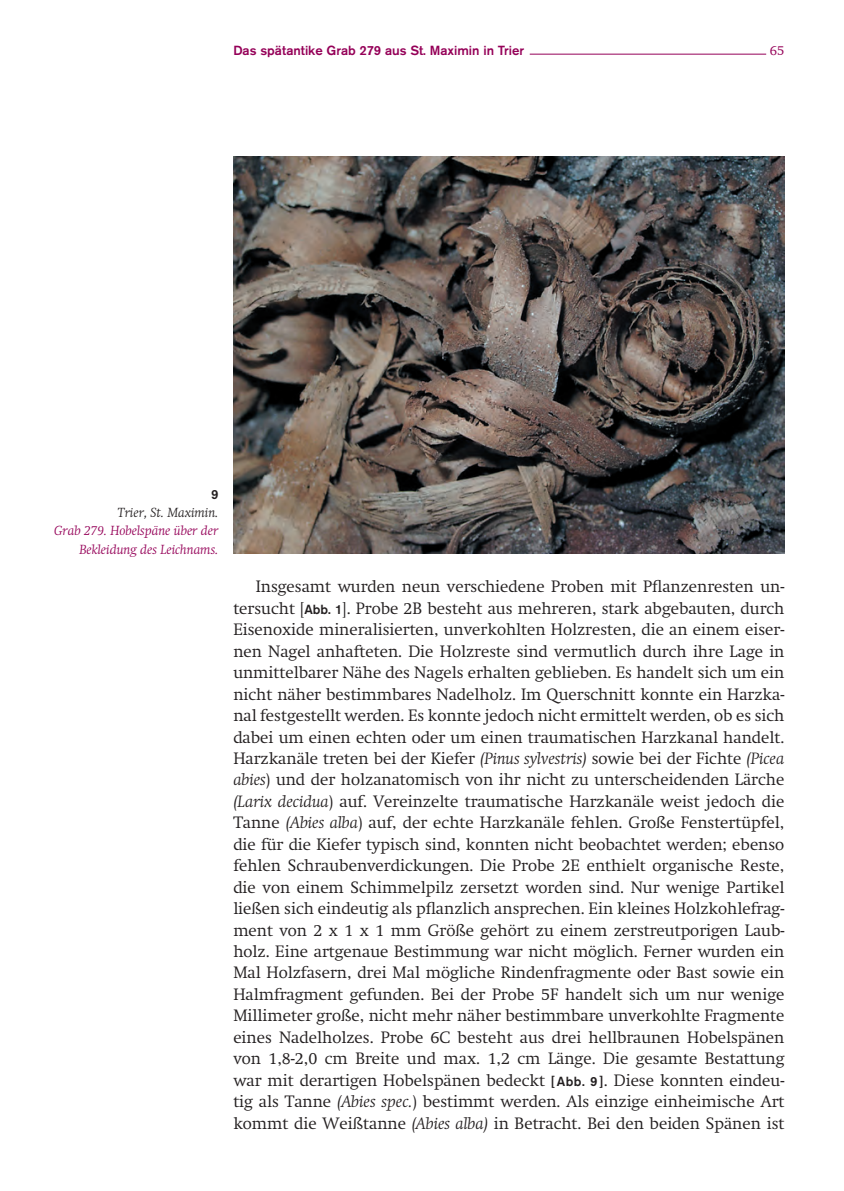
<style>
.page{position:relative;width:844px;height:1191px;background:#fff}
.page>*{position:absolute;margin:0;border:0;box-sizing:border-box;transform-origin:0 0}
.t1{font:300 16.28px/21.3px "Swift";color:#231f20;text-align:justify}
.t2{font:italic 300 13.12px/18.4px "Swift";color:#950058;text-align:right}
.t3{font:500 13.12px "Akzidenz Grotesk Std";color:#950058}
.t4{font:italic 300 13.12px "Swift";color:#231f20}
.t5{font:300 13.12px "Swift";color:#950058}
.t6{font:500 13.12px "Akzidenz Grotesk Std";color:#231f20}
.s1{font-family:"Akzidenz Grotesk Std";font-weight:500;font-size:13.12px}
.s2{font-style:italic}
</style>
<div class="page">
<hr style="left:529px;top:54px;width:237px;height:1px;background:#950058">
<img style="left:233px;top:156px;width:551px;height:398px">
<p class="t3" style="left:233px;top:42px;width:292px">Das spätantike Grab 279 aus St. Maximin in Trier</p>
<p class="t5" style="left:769px;top:42px;width:16px">65</p>
<p class="t6" style="left:211px;top:486px;width:9px">9</p>
<p class="t4" style="left:117px;top:505px;width:102px">Trier, St. Maximin.</p>
<p class="t2" style="left:54px;top:521px;width:166px">Grab 279. Hobelspäne über der<br>Bekleidung des Leichnams.</p>
<p class="t1" style="left:233px;top:576px;width:552px;text-indent:22px">Insgesamt wurden neun verschiedene Proben mit Pflanzenresten un&shy;tersucht [<span class="s1">Abb. 1</span>]. Probe 2B besteht aus mehreren, stark abgebauten, durch Eisenoxide mineralisierten, unverkohlten Holzresten, die an einem eiser&shy;nen Nagel anhafteten. Die Holzreste sind vermutlich durch ihre Lage in unmittelbarer Nähe des Nagels erhalten geblieben. Es handelt sich um ein nicht näher bestimmbares Nadelholz. Im Querschnitt konnte ein Harzka&shy;nal festgestellt werden. Es konnte jedoch nicht ermittelt werden, ob es sich dabei um einen echten oder um einen traumatischen Harzkanal handelt.<br>Harzkanäle treten bei der Kiefer <span class="s2">(Pinus sylvestris)</span> sowie bei der Fichte <span class="s2">(Picea abies</span>) und der holzanatomisch von ihr nicht zu unterscheidenden Lärche <span class="s2">(Larix decidua</span>) auf. Vereinzelte traumatische Harzkanäle weist jedoch die Tanne <span class="s2">(Abies alba</span>) auf, der echte Harzkanäle fehlen. Große Fenstertüpfel, die für die Kiefer typisch sind, konnten nicht beobachtet werden; ebenso fehlen Schraubenverdickungen. Die Probe 2E enthielt organische Reste, die von einem Schimmelpilz zersetzt worden sind. Nur wenige Partikel ließen sich eindeutig als pflanzlich ansprechen. Ein kleines Holzkohlefrag&shy;ment von 2 x 1 x 1 mm Größe gehört zu einem zerstreutporigen Laub&shy;holz. Eine artgenaue Bestimmung war nicht möglich. Ferner wurden ein Mal Holzfasern, drei Mal mögliche Rindenfragmente oder Bast sowie ein Halmfragment gefunden. Bei der Probe 5F handelt sich um nur wenige Millimeter große, nicht mehr näher bestimmbare unverkohlte Fragmente eines Nadelholzes. Probe 6C besteht aus drei hellbraunen Hobelspänen von 1,8-2,0 cm Breite und max. 1,2 cm Länge. Die gesamte Bestattung war mit derartigen Hobelspänen bedeckt <span class="s1">[Abb. 9 ]</span>. Diese konnten eindeu&shy;tig als Tanne <span class="s2">(Abies spec.</span>) bestimmt werden. Als einzige einheimische Art kommt die Weißtanne <span class="s2">(Abies alba)</span> in Betracht. Bei den beiden Spänen ist</p>
</div>
